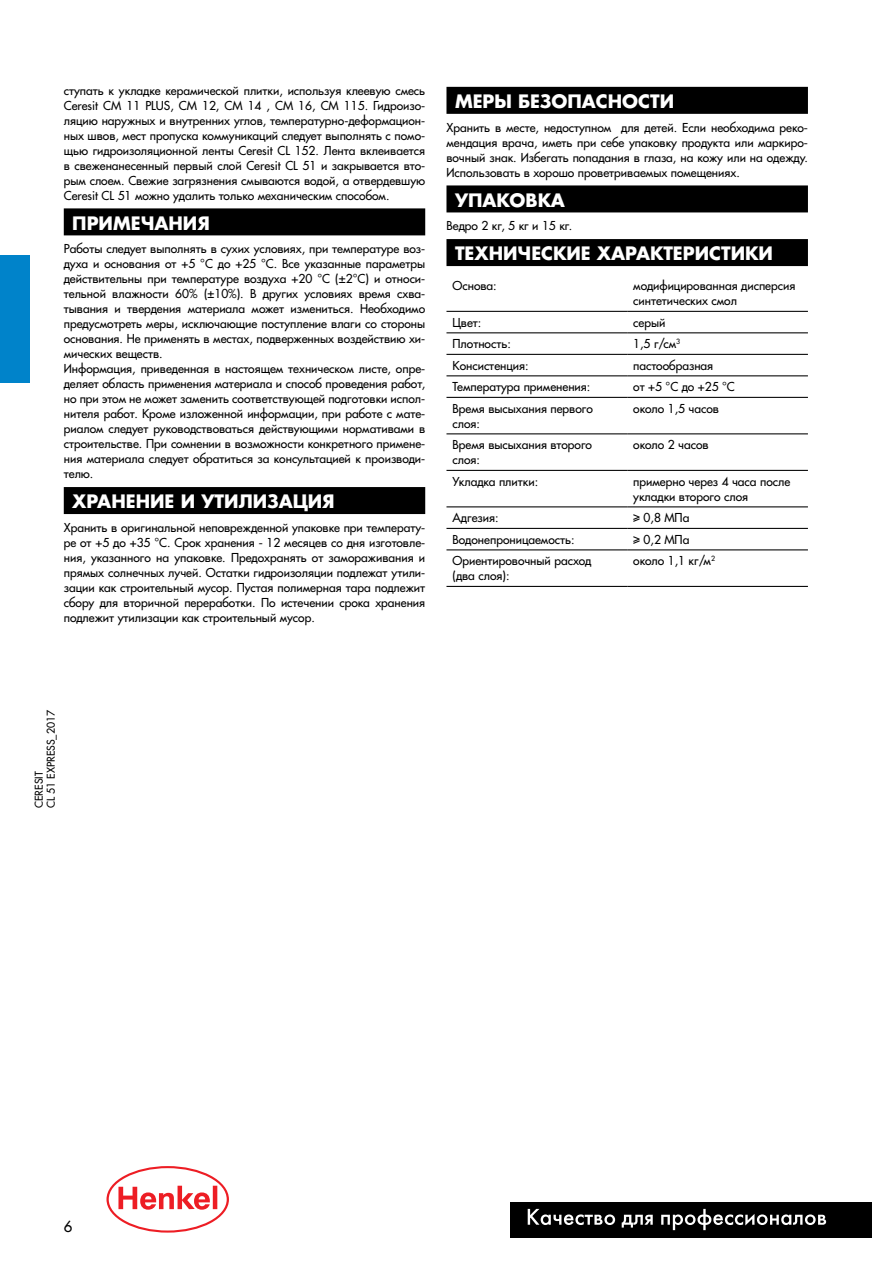
<style>
.page{position:relative;width:893px;height:1263px;background:#fff}
.page>*{position:absolute;margin:0;border:0;box-sizing:border-box;transform-origin:0 0}
.t1{font:700 18px "Favorit";color:#fff}
.t2{font:15px "Favorit";color:#000}
.t3{font:12px/15px "Favorit";color:#000}
.t4{font:10.5px/12px "Favorit";color:#000}
</style>
<div class="page">
<div style="left:0;top:255px;width:30px;height:128px;background:#0083ca"></div>
<svg style="left:106px;top:1166px;width:123px;height:66px"></svg>
<div style="left:510px;top:1201px;width:362px;height:36px;background:#000"></div>
<svg style="left:528px;top:1209px;width:87px;height:16px"></svg>
<svg style="left:622px;top:1215px;width:31px;height:12px"></svg>
<svg style="left:661px;top:1209px;width:165px;height:21px"></svg>
<div style="left:64px;top:208px;width:361px;height:27px;background:#000"></div>
<div style="left:64px;top:487px;width:361px;height:27px;background:#000"></div>
<div style="left:446px;top:87px;width:362px;height:27px;background:#000"></div>
<div style="left:446px;top:185px;width:362px;height:27px;background:#000"></div>
<div style="left:446px;top:239px;width:362px;height:27px;background:#000"></div>
<hr style="left:446px;top:311px;width:181px;height:1px;background:#000">
<hr style="left:627px;top:311px;width:181px;height:1px;background:#000">
<hr style="left:446px;top:332px;width:181px;height:1px;background:#000">
<hr style="left:627px;top:332px;width:181px;height:1px;background:#000">
<hr style="left:446px;top:354px;width:181px;height:1px;background:#000">
<hr style="left:627px;top:354px;width:181px;height:1px;background:#000">
<hr style="left:446px;top:375px;width:181px;height:1px;background:#000">
<hr style="left:627px;top:375px;width:181px;height:1px;background:#000">
<hr style="left:446px;top:397px;width:181px;height:1px;background:#000">
<hr style="left:627px;top:397px;width:181px;height:1px;background:#000">
<hr style="left:446px;top:433px;width:181px;height:1px;background:#000">
<hr style="left:627px;top:433px;width:181px;height:1px;background:#000">
<hr style="left:446px;top:470px;width:181px;height:1px;background:#000">
<hr style="left:627px;top:470px;width:181px;height:1px;background:#000">
<hr style="left:446px;top:506px;width:181px;height:1px;background:#000">
<hr style="left:627px;top:506px;width:181px;height:1px;background:#000">
<hr style="left:446px;top:528px;width:181px;height:1px;background:#000">
<hr style="left:627px;top:528px;width:181px;height:1px;background:#000">
<hr style="left:446px;top:549px;width:181px;height:1px;background:#000">
<hr style="left:627px;top:549px;width:181px;height:1px;background:#000">
<hr style="left:446px;top:586px;width:181px;height:1px;background:#000">
<hr style="left:627px;top:586px;width:181px;height:1px;background:#000">
<p class="t3" style="left:64px;top:83px;width:363px;text-align:justify">ступать к укладке керамической плитки, используя клеевую смесь Ceresit CM 11 PLUS, СМ 12, CM 14 , CM 16, СМ 115. Гидроизо&shy;ляцию наружных и внутренних углов, температурно-деформацион&shy;ных швов, мест пропуска коммуникаций следует выполнять с помо&shy;щью гидроизоляционной ленты Ceresit CL 152. Лента вклеивается в свеженанесенный первый слой Ceresit CL 51 и закрывается вто&shy;рым слоем. Свежие загрязнения смываются водой, а отвердевшую Ceresit CL 51 можно удалить только механическим способом.</p>
<h1 class="t1" style="left:72px;top:211px;width:139px">ПРИМЕЧАНИЯ</h1>
<p class="t3" style="left:64px;top:242px;width:363px">Работы следует выполнять в сухих условиях, при температуре воз&shy;духа и основания от +5 °С до +25 °С. Все указанные параметры действительны при температуре воздуха +20 °С (±2°С) и относи&shy;тельной влажности 60% (±10%). В других условиях время схва&shy;тывания и твердения материала может измениться. Необходимо предусмотреть меры, исключающие поступление влаги со стороны основания. Не применять в местах, подверженных воздействию хи&shy;мических веществ.<br>Информация, приведенная в настоящем техническом листе, опре&shy;деляет область применения материала и способ проведения работ, но при этом не может заменить соответствующей подготовки испол&shy;нителя работ. Кроме изложенной информации, при работе с мате&shy;риалом следует руководствоваться действующими нормативами в строительстве. При сомнении в возможности конкретного примене&shy;ния материала следует обратиться за консультацией к производи&shy;телю.</p>
<h1 class="t1" style="left:72px;top:490px;width:264px">ХРАНЕНИЕ И УТИЛИЗАЦИЯ</h1>
<p class="t3" style="left:64px;top:521px;width:363px;text-align:justify">Хранить в оригинальной неповрежденной упаковке при температу&shy;ре от +5 до +35 °С. Срок хранения - 12 месяцев со дня изготовле&shy;ния, указанного на упаковке. Предохранять от замораживания и прямых солнечных лучей. Остатки гидроизоляции подлежат утили&shy;зации как строительный мусор. Пустая полимерная тара подлежит сбору для вторичной переработки. По истечении срока хранения подлежит утилизации как строительный мусор.</p>
<h1 class="t1" style="left:455px;top:90px;width:221px">МЕРЫ БЕЗОПАСНОСТИ</h1>
<p class="t3" style="left:446px;top:120px;width:363px;text-align:justify">Хранить в месте, недоступном для детей. Если необходима реко&shy;мендация врача, иметь при себе упаковку продукта или маркиро&shy;вочный знак. Избегать попадания в глаза, на кожу или на одежду.<br>Использовать в хорошо проветриваемых помещениях.</p>
<h1 class="t1" style="left:455px;top:188px;width:112px">УПАКОВКА</h1>
<p class="t3" style="left:446px;top:219px;width:127px">Ведро 2 кг, 5 кг и 15 кг.</p>
<h1 class="t1" style="left:455px;top:242px;width:319px">ТЕХНИЧЕСКИЕ ХАРАКТЕРИСТИКИ</h1>
<p class="t3" style="left:452px;top:279px;width:46px">Основа:</p>
<p class="t3" style="left:633px;top:279px;width:164px">модифицированная дисперсия синтетических смол</p>
<p class="t3" style="left:452px;top:316px;width:30px">Цвет:</p>
<p class="t3" style="left:633px;top:316px;width:34px">серый</p>
<p class="t3" style="left:452px;top:337px;width:60px">Плотность:</p>
<p class="t3" style="left:633px;top:337px;width:49px">1,5 г/см<sup>3</sup></p>
<p class="t3" style="left:452px;top:359px;width:78px">Консистенция:</p>
<p class="t3" style="left:633px;top:359px;width:82px">пастообразная</p>
<p class="t3" style="left:452px;top:380px;width:139px">Температура применения:</p>
<p class="t3" style="left:633px;top:380px;width:103px">от +5 °С до +25 °С</p>
<p class="t3" style="left:452px;top:402px;width:142px">Время высыхания первого слоя:</p>
<p class="t3" style="left:633px;top:402px;width:87px">около 1,5 часов</p>
<p class="t3" style="left:452px;top:438px;width:141px">Время высыхания второго слоя:</p>
<p class="t3" style="left:633px;top:438px;width:77px">около 2 часов</p>
<p class="t3" style="left:452px;top:475px;width:87px">Укладка плитки:</p>
<p class="t3" style="left:633px;top:475px;width:159px">примерно через 4 часа после укладки второго слоя</p>
<p class="t3" style="left:452px;top:511px;width:48px">Адгезия:</p>
<p class="t3" style="left:633px;top:511px;width:58px">≥ 0,8 МПа</p>
<p class="t3" style="left:452px;top:533px;width:124px">Водонепроницаемость:</p>
<p class="t3" style="left:633px;top:533px;width:58px">≥ 0,2 МПа</p>
<p class="t3" style="left:452px;top:554px;width:140px">Ориентировочный расход (два слоя):</p>
<p class="t3" style="left:633px;top:554px;width:83px">около 1,1 кг/м<sup>2</sup></p>
<p class="t4" style="left:34px;top:808px;width:99px;rotate:-90deg">CERESIT<br>CL 51 EXPRESS_2017</p>
<p class="t2" style="left:64px;top:1219px;width:10px">6</p>
</div>
